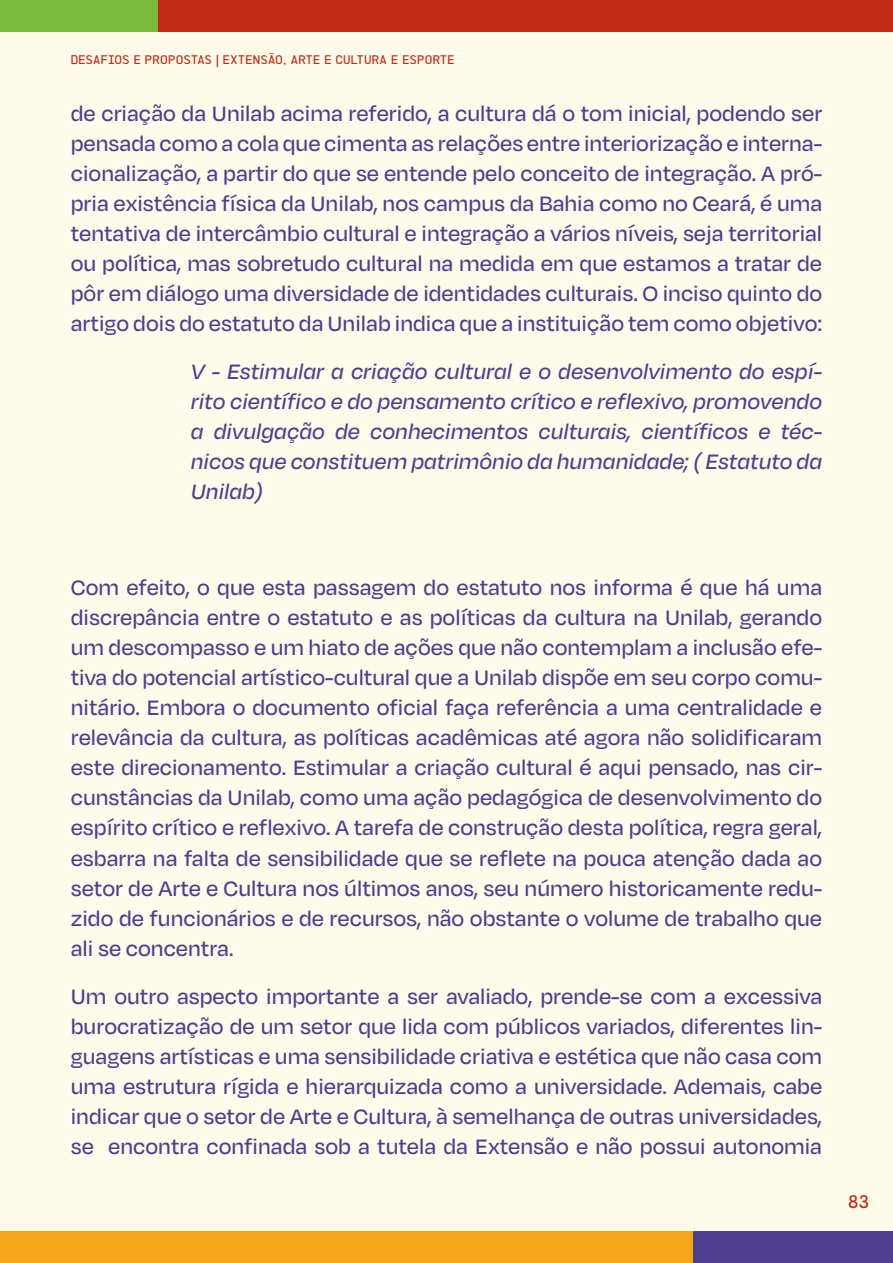
<style>
.page{position:relative;width:893px;height:1263px;background:#fff}
.page>*{position:absolute;margin:0;border:0;box-sizing:border-box;transform-origin:0 0}
.t1{font:500 24px/30px "Degular";color:#4e3e91;text-align:justify}
.t2{font:italic 500 24px/30px "Degular";color:#4e3e91;text-align:justify}
.t3{font:500 18px "Filamint E001";color:#c12b18}
.t4{font:500 12.3px "Filamint E001";letter-spacing:.01em;color:#c12b18}
</style>
<div class="page">
<div style="left:0;top:32px;width:893px;height:1199px;background:#fffbeb"></div>
<div style="left:0;top:1231px;width:693px;height:32px;background:#f4a818"></div>
<div style="left:157px;top:0;width:736px;height:32px;background:#c12b18"></div>
<div style="left:0;top:0;width:157px;height:32px;background:#79b93b"></div>
<div style="left:693px;top:1231px;width:200px;height:32px;background:#4e3e91"></div>
<p class="t4" style="left:71px;top:52px;width:385px">DESAFIOS E PROPOSTAS | EXTENSÃO, ARTE E CULTURA E ESPORTE</p>
<p class="t1" style="left:71px;top:98px;width:753px">de criação da Unilab acima referido, a cultura dá o tom inicial, podendo ser pensada como a cola que cimenta as relações entre interiorização e interna&shy;cionalização, a partir do que se entende pelo conceito de integração. A pró&shy;pria existência física da Unilab, nos campus da Bahia como no Ceará, é uma tentativa de intercâmbio cultural e integração a vários níveis, seja territorial ou política, mas sobretudo cultural na medida em que estamos a tratar de pôr em diálogo uma diversidade de identidades culturais. O inciso quinto do artigo dois do estatuto da Unilab indica que a instituição tem como objetivo:</p>
<p class="t2" style="left:191px;top:356px;width:633px">V - Estimular a criação cultural e o desenvolvimento do espí&shy;rito científico e do pensamento crítico e reflexivo, promovendo a divulgação de conhecimentos culturais, científicos e téc&shy;nicos que constituem patrimônio da humanidade; ( Estatuto da Unilab)</p>
<p class="t1" style="left:71px;top:572px;width:753px">Com efeito, o que esta passagem do estatuto nos informa é que há uma discrepância entre o estatuto e as políticas da cultura na Unilab, gerando um descompasso e um hiato de ações que não contemplam a inclusão efe&shy;tiva do potencial artístico-cultural que a Unilab dispõe em seu corpo comu&shy;nitário. Embora o documento oficial faça referência a uma centralidade e relevância da cultura, as políticas acadêmicas até agora não solidificaram este direcionamento. Estimular a criação cultural é aqui pensado, nas cir&shy;cunstâncias da Unilab, como uma ação pedagógica de desenvolvimento do espírito crítico e reflexivo. A tarefa de construção desta política, regra geral, esbarra na falta de sensibilidade que se reflete na pouca atenção dada ao setor de Arte e Cultura nos últimos anos, seu número historicamente redu&shy;zido de funcionários e de recursos, não obstante o volume de trabalho que ali se concentra.</p>
<p class="t1" style="left:71px;top:980px;width:753px">Um outro aspecto importante a ser avaliado, prende-se com a excessiva burocratização de um setor que lida com públicos variados, diferentes lin&shy;guagens artísticas e uma sensibilidade criativa e estética que não casa com uma estrutura rígida e hierarquizada como a universidade. Ademais, cabe indicar que o setor de Arte e Cultura, à semelhança de outras universidades, se encontra confinada sob a tutela da Extensão e não possui autonomia</p>
<p class="t3" style="left:848px;top:1191px;width:23px">83</p>
</div>
